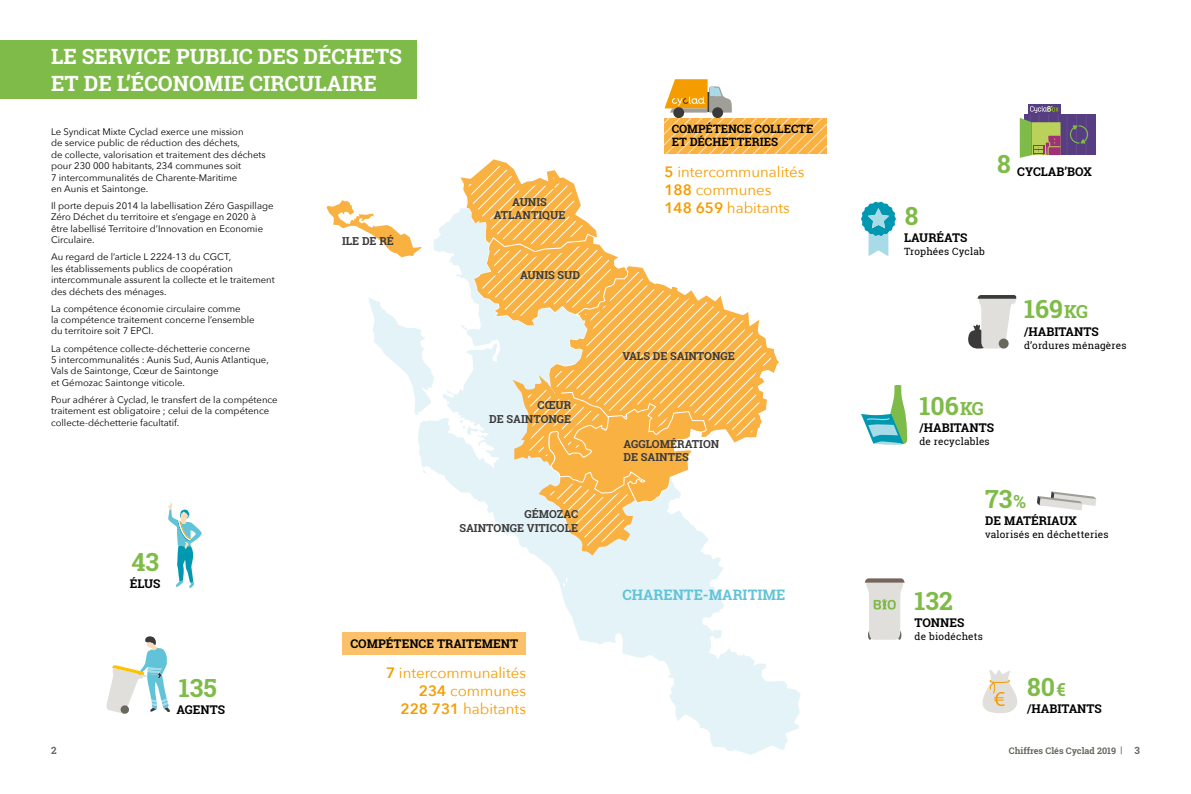
<style>
.page{position:relative;width:1191px;height:794px;background:#fff}
.page>*{position:absolute;margin:0;border:0;box-sizing:border-box;transform-origin:0 0}
.t1{font:700 25px "Roboto Slab";color:#7fbb48}
.t2{font:700 21px/27px "Roboto Slab";color:#fff}
.t3{font:15px/18px "Avenir Next";color:#f59c00;text-align:right}
.t4{font:700 14.5px "Roboto Slab";color:#61c3d7}
.t5{font:700 12px "Roboto Slab";color:#000}
.t6{font:700 11.5px/13.8px "Roboto Slab";color:#000}
.t7{font:700 11px/13.2px "Roboto Slab";color:#3a3a3b;text-align:right}
.t8{font:10px "Roboto Slab";letter-spacing:.02em;color:#000}
.t9{font:700 10px "Roboto Slab";color:#68685f}
.t10{font:9.5px/11.4px "Avenir Next";color:#000}
.t11{font:700 9px "Roboto Slab";color:#68685f}
.s1{font-weight:600}
.s2{font-size:18px}
.s3{font-size:10px}
</style>
<div class="page">
<div style="left:0;top:40px;width:417px;height:59px;background:#7fbb48"></div>
<svg style="left:326px;top:200px;width:41px;height:32px"></svg>
<svg style="left:367px;top:213px;width:434px;height:542px"></svg>
<svg style="left:471px;top:559px;width:159px;height:39px"></svg>
<div style="left:342px;top:632px;width:184px;height:23px;background:#fbc06a"></div>
<svg style="left:456px;top:79px;width:371px;height:480px"></svg>
<svg style="left:168px;top:502px;width:34px;height:86px"></svg>
<div style="left:1028px;top:104px;width:32px;height:13px;background:#573d81"></div>
<div style="left:1024px;top:115px;width:72px;height:40px;background:#573d81"></div>
<hr style="left:1066px;top:115px;width:1px;height:39px;background:#7d669d">
<hr style="left:1076px;top:115px;width:1px;height:39px;background:#7d669d">
<hr style="left:1085px;top:115px;width:1px;height:39px;background:#7d669d">
<svg style="left:1069px;top:125px;width:20px;height:19px"></svg>
<svg style="left:1019px;top:106px;width:41px;height:52px"></svg>
<svg style="left:861px;top:202px;width:35px;height:54px"></svg>
<svg style="left:106px;top:636px;width:64px;height:78px"></svg>
<svg style="left:968px;top:295px;width:49px;height:54px"></svg>
<svg style="left:861px;top:385px;width:46px;height:60px"></svg>
<svg style="left:1037px;top:491px;width:59px;height:19px"></svg>
<svg style="left:982px;top:670px;width:35px;height:43px"></svg>
<svg style="left:865px;top:578px;width:39px;height:62px"></svg>
<h2 class="t2" style="left:51px;top:42px;width:352px">LE SERVICE PUBLIC DES DÉCHETS<br>ET DE L’ÉCONOMIE CIRCULAIRE</h2>
<p class="t10" style="left:51px;top:126px;width:216px">Le Syndicat Mixte Cyclad exerce une mission<br>de service public de réduction des déchets,<br>de collecte, valorisation et traitement des déchets pour 230 000 habitants, 234 communes soit<br>7 intercommunalités de Charente-Maritime<br>en Aunis et Saintonge.</p>
<p class="t10" style="left:51px;top:200px;width:224px">Il porte depuis 2014 la labellisation Zéro Gaspillage Zéro Déchet du territoire et s’engage en 2020 à être labellisé Territoire d’Innovation en Economie Circulaire.</p>
<p class="t10" style="left:51px;top:251px;width:225px">Au regard de l’article L 2224-13 du CGCT,<br>les établissements publics de coopération intercommunale assurent la collecte et le traitement des déchets des ménages.</p>
<p class="t10" style="left:51px;top:302px;width:205px">La compétence économie circulaire comme<br>la compétence traitement concerne l’ensemble du territoire soit 7 EPCI.</p>
<p class="t10" style="left:51px;top:342px;width:219px">La compétence collecte-déchetterie concerne<br>5 intercommunalités : Aunis Sud, Aunis Atlantique, Vals de Saintonge, Cœur de Saintonge<br>et Gémozac Saintonge viticole.</p>
<p class="t10" style="left:51px;top:393px;width:228px">Pour adhérer à Cyclad, le transfert de la compétence traitement est obligatoire ; celui de la compétence collecte-déchetterie facultatif.</p>
<h1 class="t1" style="left:131px;top:544px;width:29px">43</h1>
<p class="t5" style="left:130px;top:575px;width:32px">ÉLUS</p>
<p class="t7" style="left:342px;top:234px;width:53px">ILE DE RÉ</p>
<p class="t7" style="left:494px;top:195px;width:73px;text-align:center">AUNIS<br>ATLANTIQUE</p>
<p class="t7" style="left:520px;top:268px;width:62px">AUNIS SUD</p>
<p class="t7" style="left:489px;top:399px;width:84px">CŒUR<br>DE SAINTONGE</p>
<p class="t7" style="left:459px;top:508px;width:120px">GÉMOZAC<br>SAINTONGE VITICOLE</p>
<h1 class="t1" style="left:179px;top:670px;width:39px">135</h1>
<p class="t5" style="left:177px;top:701px;width:50px">AGENTS</p>
<p class="t5" style="left:350px;top:636px;width:169px">COMPÉTENCE TRAITEMENT</p>
<h3 class="t3" style="left:386px;top:663px;width:141px"><span class="s1">7</span> intercommunalités<br><span class="s1">234</span> communes<br><span class="s1">228 731</span> habitants</h3>
<p class="t6" style="left:671px;top:121px;width:143px">COMPÉTENCE COLLECTE<br>ET DÉCHETTERIES</p>
<h3 class="t3" style="left:664px;top:162px;width:141px;text-align:left"><span class="s1">5</span> intercommunalités<br><span class="s1">188</span> communes<br><span class="s1">148 659</span> habitants</h3>
<p class="t7" style="left:622px;top:349px;width:114px">VALS DE SAINTONGE</p>
<p class="t7" style="left:623px;top:437px;width:97px;text-align:left">AGGLOMÉRATION<br>DE SAINTES</p>
<h3 class="t4" style="left:622px;top:584px;width:164px">CHARENTE-MARITIME</h3>
<h1 class="t1" style="left:904px;top:198px;width:15px">8</h1>
<p class="t5" style="left:904px;top:229px;width:65px">LAURÉATS</p>
<p class="t8" style="left:904px;top:244px;width:83px">Trophées Cyclab</p>
<p class="t5" style="left:997px;top:163px;width:96px"><sup>8</sup> CYCLAB’BOX</p>
<h1 class="t1" style="left:1024px;top:292px;width:66px">169 <span class="s2">KG</span></h1>
<p class="t5" style="left:1024px;top:323px;width:76px">/HABITANTS</p>
<p class="t8" style="left:1024px;top:338px;width:104px">d’ordures ménagères</p>
<h1 class="t1" style="left:919px;top:388px;width:66px">106 <span class="s2">KG</span></h1>
<p class="t5" style="left:919px;top:419px;width:76px">/HABITANTS</p>
<p class="t8" style="left:919px;top:434px;width:72px">de recyclables</p>
<h1 class="t1" style="left:985px;top:482px;width:42px">73 <span class="s2">%</span></h1>
<h1 class="t1" style="left:914px;top:583px;width:40px">132</h1>
<p class="t5" style="left:985px;top:512px;width:93px">DE MATÉRIAUX</p>
<p class="t8" style="left:985px;top:527px;width:125px">valorisés en déchetteries</p>
<p class="t5" style="left:914px;top:614px;width:51px">TONNES</p>
<p class="t8" style="left:914px;top:629px;width:70px">de biodéchets</p>
<h1 class="t1" style="left:1027px;top:670px;width:40px">80 <span class="s2">€</span></h1>
<p class="t5" style="left:1027px;top:700px;width:76px">/HABITANTS</p>
<p class="t9" style="left:51px;top:744px;width:7px">2</p>
<p class="t11" style="left:1009px;top:745px;width:132px">Chiffres Clés Cyclad 2019 | <span class="s3">3</span></p>
</div>
